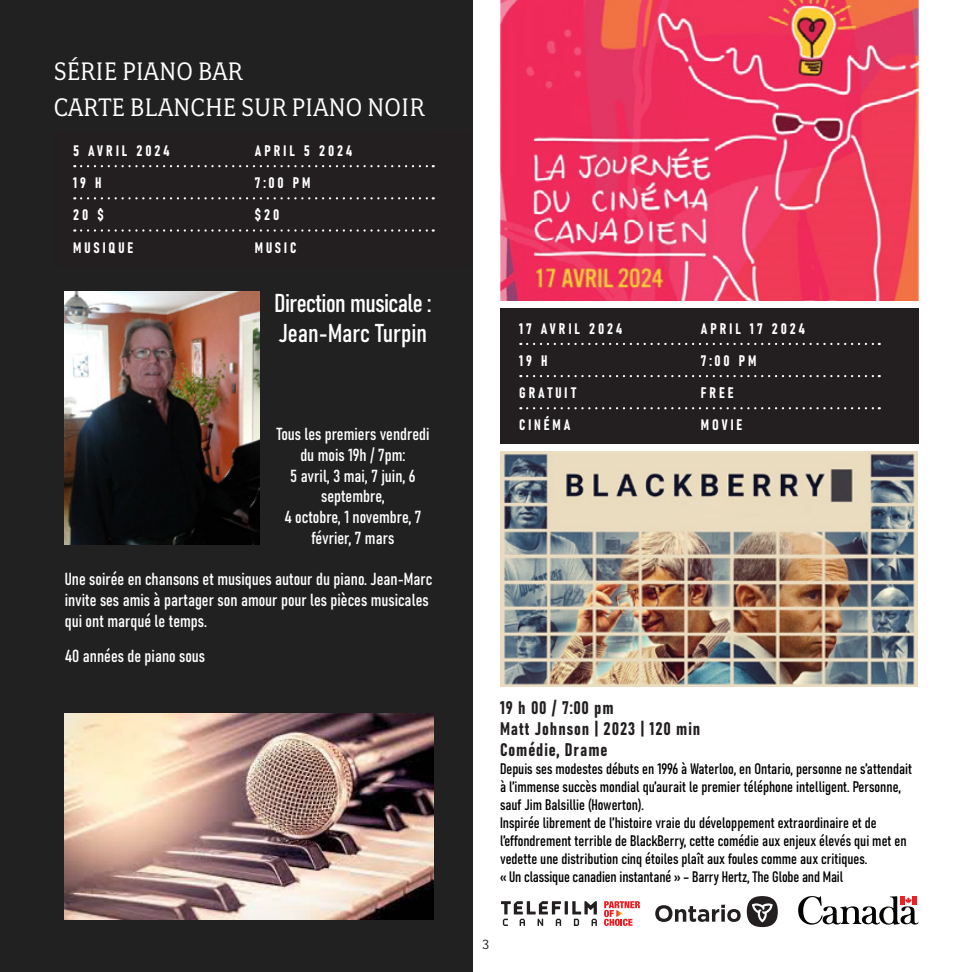
<style>
.page{position:relative;width:972px;height:972px;background:#fff}
.page>*{position:absolute;margin:0;border:0;box-sizing:border-box;transform-origin:0 0}
.t1{font:28.5px/36px "Fairplex Narrow OT";color:#fff}
.t2{font:25.5px/30.6px "Bahnschrift";letter-spacing:-.02em;color:#fff}
.t3{font:18px/21px "Bahnschrift";letter-spacing:.05em;color:#231f20}
.t4{font:17.25px/20.7px "Bahnschrift";color:#fff;text-align:center}
.t5{font:15px/18px "Bahnschrift";color:#000}
.t6{font:15px "Bahnschrift";letter-spacing:.2em;color:#fff}
.t7{font:15px "Fairplex Narrow OT";color:#231f20}
</style>
<div class="page">
<div style="left:0;top:0;width:472px;height:972px;background:#212121"></div>
<div style="left:500px;top:308px;width:419px;height:136px;background:#231f20"></div>
<svg style="left:527px;top:343px;width:353px;height:2px"></svg>
<svg style="left:527px;top:375px;width:353px;height:2px"></svg>
<svg style="left:527px;top:407px;width:353px;height:2px"></svg>
<svg style="left:81px;top:165px;width:353px;height:2px"></svg>
<svg style="left:81px;top:197px;width:353px;height:2px"></svg>
<svg style="left:81px;top:229px;width:353px;height:3px"></svg>
<svg style="left:655px;top:905px;width:86px;height:17px"></svg>
<div style="left:747px;top:896px;width:31px;height:31px;background:#231f20;border-radius:50%"></div>
<svg style="left:752px;top:903px;width:21px;height:19px"></svg>
<svg style="left:798px;top:896px;width:121px;height:29px"></svg>
<svg style="left:501px;top:901px;width:96px;height:25px"></svg>
<svg style="left:604px;top:901px;width:36px;height:25px"></svg>
<img style="left:65px;top:713px;width:368px;height:207px">
<img style="left:500px;top:451px;width:418px;height:235px">
<img style="left:65px;top:292px;width:194px;height:253px">
<img style="left:501px;top:0;width:418px;height:301px">
<h1 class="t1" style="left:54px;top:53px;width:373px">SÉRIE PIANO BAR<br>CARTE BLANCHE SUR PIANO NOIR</h1>
<p class="t6" style="left:73px;top:141px;width:98px">5 AVRIL 2024</p>
<p class="t6" style="left:255px;top:141px;width:99px">APRIL 5 2024</p>
<p class="t6" style="left:73px;top:174px;width:30px">19 H</p>
<p class="t6" style="left:255px;top:173px;width:57px">7:00 PM</p>
<p class="t6" style="left:73px;top:206px;width:32px">20 $</p>
<p class="t6" style="left:255px;top:206px;width:26px">$20</p>
<p class="t6" style="left:73px;top:238px;width:61px">MUSIQUE</p>
<p class="t6" style="left:255px;top:238px;width:43px">MUSIC</p>
<h2 class="t2" style="left:275px;top:287px;width:158px">Direction musicale :<br>Jean-Marc Turpin</h2>
<p class="t4" style="left:276px;top:424px;width:155px">Tous les premiers vendredi du mois 19h / 7pm:<br>5 avril, 3 mai, 7 juin, 6 septembre,<br>4 octobre, 1 novembre, 7 février, 7 mars</p>
<p class="t4" style="left:65px;top:569px;width:369px;text-align:left">Une soirée en chansons et musiques autour du piano. Jean-Marc invite ses amis à partager son amour pour les pièces musicales qui ont marqué le temps.</p>
<p class="t4" style="left:65px;top:646px;width:142px">40 années de piano sous</p>
<p class="t6" style="left:519px;top:319px;width:105px">17 AVRIL 2024</p>
<p class="t6" style="left:701px;top:319px;width:106px">APRIL 17 2024</p>
<p class="t6" style="left:519px;top:351px;width:30px">19 H</p>
<p class="t6" style="left:701px;top:351px;width:57px">7:00 PM</p>
<p class="t6" style="left:519px;top:383px;width:59px">GRATUIT</p>
<p class="t6" style="left:701px;top:383px;width:34px">FREE</p>
<p class="t6" style="left:519px;top:416px;width:53px">CINÉMA</p>
<p class="t6" style="left:701px;top:416px;width:43px">MOVIE</p>
<p class="t3" style="left:500px;top:697px;width:202px">19 h 00 / 7:00 pm<br>Matt Johnson | 2023 | 120 min<br>Comédie, Drame</p>
<p class="t5" style="left:500px;top:760px;width:414px">Depuis ses modestes débuts en 1996 à Waterloo, en Ontario, personne ne s’attendait à l’immense succès mondial qu’aurait le premier téléphone intelligent. Personne, sauf Jim Balsillie (Howerton).<br>Inspirée librement de l’histoire vraie du développement extraordinaire et de l’effondrement terrible de BlackBerry, cette comédie aux enjeux élevés qui met en vedette une distribution cinq étoiles plaît aux foules comme aux critiques.<br>« Un classique canadien instantané » – Barry Hertz, The Globe and Mail</p>
<p class="t7" style="left:483px;top:936px;width:8px">3</p>
</div>
